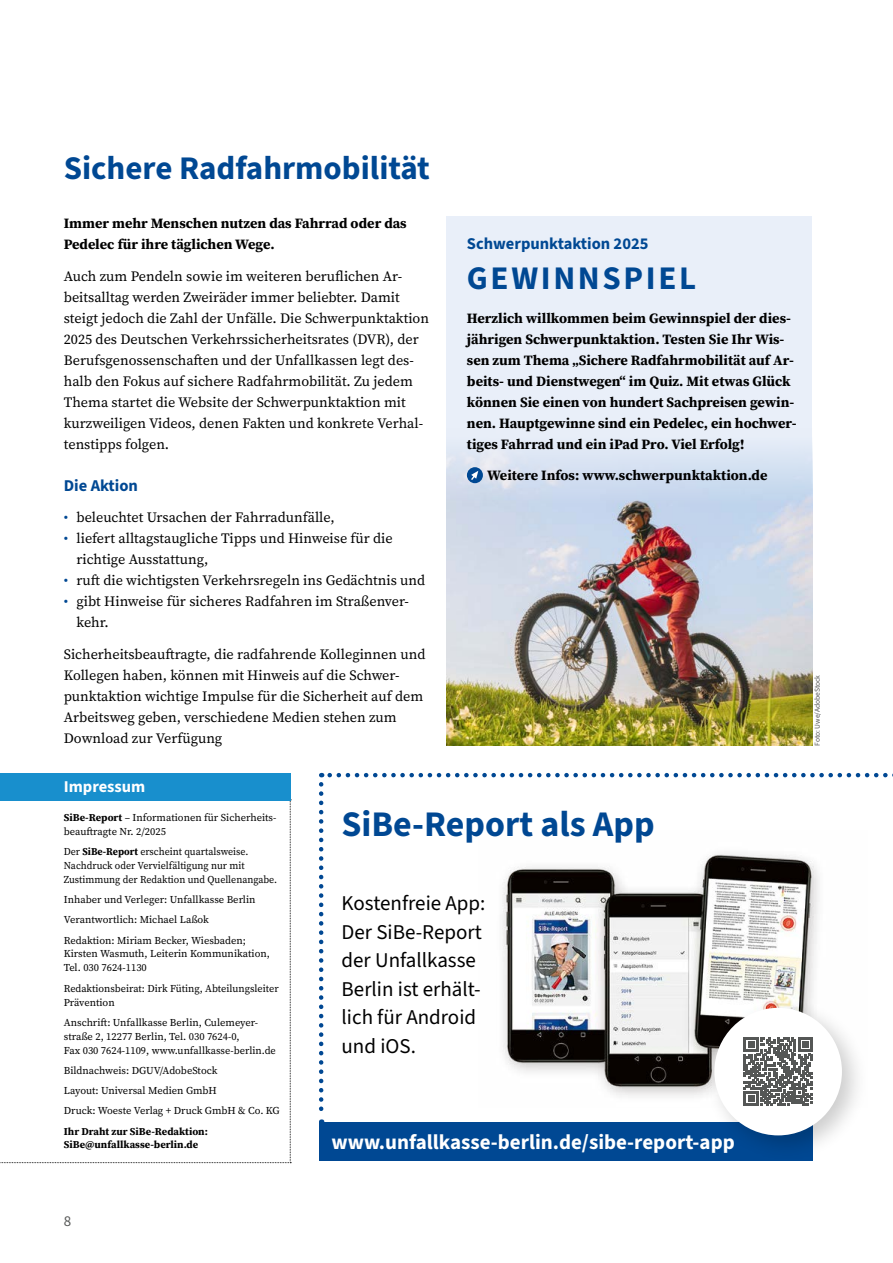
<style>
.page{position:relative;width:893px;height:1263px;background:#fff}
.page>*{position:absolute;margin:0;border:0;box-sizing:border-box;transform-origin:0 0}
.DGUV_Titel_SIBE_Source{font:700 36px "Source Sans 3";color:#004893}
.DGUV_Titel_Source{font:700 33px "Source Sans 3";color:#004893}
.DGUV_Titel_Source-2{font:700 33px "Source Sans 3";letter-spacing:.08em;color:#004893}
.DGUV_Untertitel_SIBE_Source{font:21px/28.5px "Source Sans 3";color:#000}
.DGUV_URL1_SIBE_Source{font:700 21px "Source Sans 3";color:#fff}
.DGUV_ZT_Source{font:700 16.5px "Source Sans 3";color:#004893}
.DGUV_ZT_SIBE_Source{font:700 16.5px "Source Sans 3";color:#fff}
.t1{font:15px "Source Sans 3";color:#555756}
.DGUV_GS_Source{font:14.25px/21px "Source Serif 4";color:#000}
.DGUV_GS_Source-2{font:700 14.25px/21px "Source Serif 4";color:#000}
.DGUV_GS_Liste_Source{font:14.25px/21px "Source Serif 4";color:#000}
.DGUV_GS_Bold_Source{font:700 14.25px/21px "Source Serif 4";color:#000}
.DGUV_GS_SIBE_Source{font:10.5px/13.8px "Source Serif 4";color:#000}
.DGUV_GS_SIBE_Source-2{font:10.5px/13.8px "Source Serif 4";color:#000;scale:.95 1}
.DGUV_GS_SIBE_Source-3{font:700 10.5px/13.8px "Source Serif 4";color:#000}
.t2{font:7.5px "Source Sans 3";color:#555756}
.s1{color:#004893}
.s2{font-weight:700}
</style>
<div class="page">
<div style="left:446px;top:216px;width:366px;height:529px;background:#e9eff9"></div>
<img style="left:446px;top:450px;width:366px;height:295px">
<svg style="left:0;top:800px;width:291px;height:363px"></svg>
<div style="left:0;top:773px;width:291px;height:27px;background:#188fcd"></div>
<svg style="left:321px;top:773px;width:572px;height:4px"></svg>
<svg style="left:319px;top:784px;width:4px;height:339px"></svg>
<div style="left:319px;top:1123px;width:493px;height:38px;background:#004893"></div>
<img style="left:502px;top:853px;width:317px;height:243px">
<div style="left:704px;top:998px;width:165px;height:165px;background:#000;opacity:.2"></div>
<div style="left:714px;top:1008px;width:128px;height:127px;background:#fff;border-radius:50%"></div>
<svg style="left:744px;top:1037px;width:68px;height:69px"></svg>
<div style="left:467px;top:467px;width:16px;height:16px;background:#004893;border-radius:50%"></div>
<svg style="left:471px;top:471px;width:7px;height:9px"></svg>
<p class="DGUV_Titel_Source" style="left:64px;top:146px;width:368px">Sichere Radfahrmobilität</p>
<p class="DGUV_GS_Bold_Source" style="left:64px;top:213px;width:344px">Immer mehr Menschen nutzen das Fahrrad oder das<br>Pedelec für ihre täglichen Wege.</p>
<p class="DGUV_GS_Source" style="left:64px;top:265px;width:367px">Auch zum Pendeln sowie im weiteren beruflichen Ar&shy;beitsalltag werden Zweiräder immer beliebter. Damit steigt jedoch die Zahl der Unfälle. Die Schwerpunktaktion 2025 des Deutschen Verkehrssicherheitsrates (DVR), der Berufsgenossenschaften und der Unfallkassen legt des&shy;halb den Fokus auf sichere Radfahrmobilität. Zu jedem Thema startet die Website der Schwerpunktaktion mit kurzweiligen Videos, denen Fakten und konkrete Verhal&shy;tenstipps folgen.</p>
<p class="DGUV_ZT_Source" style="left:64px;top:474px;width:76px">Die Aktion</p>
<p class="DGUV_GS_Liste_Source" style="left:64px;top:507px;width:273px"><span class="s1">•</span> beleuchtet Ursachen der Fahrradunfälle,</p>
<p class="DGUV_GS_Liste_Source" style="left:77px;top:528px;width:318px;text-indent:-13px"><span class="s1">•</span> liefert alltagstaugliche Tipps und Hinweise für die richtige Ausstattung,</p>
<p class="DGUV_GS_Liste_Source" style="left:64px;top:570px;width:363px"><span class="s1">•</span> ruft die wichtigsten Verkehrsregeln ins Gedächtnis und</p>
<p class="DGUV_GS_Liste_Source" style="left:77px;top:591px;width:334px;text-indent:-13px"><span class="s1">•</span> gibt Hinweise für sicheres Radfahren im Straßenver&shy;kehr.</p>
<p class="DGUV_GS_Source" style="left:64px;top:643px;width:363px">Sicherheitsbeauftragte, die radfahrende Kolleginnen und Kollegen haben, können mit Hinweis auf die Schwer&shy;punktaktion wichtige Impulse für die Sicherheit auf dem Arbeitsweg geben, verschiedene Medien stehen zum Download zur Verfügung</p>
<p class="DGUV_ZT_SIBE_Source" style="left:64px;top:775px;width:83px">Impressum</p>
<p class="DGUV_GS_SIBE_Source" style="left:64px;top:810px;width:214px"><span class="s2">SiBe-Report</span> – Informationen für Sicherheits&shy;beauftragte Nr. 2/2025</p>
<p class="DGUV_GS_SIBE_Source-2" style="left:64px;top:845px;width:226px">Der <span class="s2">SiBe-Report</span> erscheint quartalsweise.<br>Nachdruck oder Vervielfältigung nur mit<br>Zustimmung der Redaktion und Quellenangabe.</p>
<p class="DGUV_GS_SIBE_Source" style="left:64px;top:893px;width:193px">Inhaber und Verleger: Unfallkasse Berlin</p>
<p class="DGUV_GS_SIBE_Source" style="left:64px;top:913px;width:147px">Verantwortlich: Michael Laßok</p>
<p class="DGUV_GS_SIBE_Source" style="left:64px;top:933px;width:208px">Redaktion: Miriam Becker, Wiesbaden;<br>Kirsten Wasmuth, Leiterin Kommunikation,<br>Tel. 030 7624-1130</p>
<p class="DGUV_GS_SIBE_Source" style="left:64px;top:981px;width:217px">Redaktionsbeirat: Dirk Füting, Abteilungsleiter<br>Prävention</p>
<p class="DGUV_GS_SIBE_Source" style="left:64px;top:1015px;width:214px">Anschrift: Unfallkasse Berlin, Culemeyer&shy;straße 2, 12277 Berlin, Tel. 030 7624-0,<br>Fax 030 7624-1109, www.unfallkasse-berlin.de</p>
<p class="DGUV_GS_SIBE_Source" style="left:64px;top:1063px;width:155px">Bildnachweis: DGUV/AdobeStock</p>
<p class="DGUV_GS_SIBE_Source" style="left:64px;top:1083px;width:154px">Layout: Universal Medien GmbH</p>
<p class="DGUV_GS_SIBE_Source" style="left:64px;top:1104px;width:217px">Druck: Woeste Verlag + Druck GmbH &amp; Co. KG</p>
<p class="DGUV_GS_SIBE_Source-3" style="left:64px;top:1124px;width:146px">Ihr Draht zur SiBe--Redaktion:<br>SiBe@unfallkasse--berlin.de</p>
<p class="DGUV_ZT_Source" style="left:467px;top:233px;width:183px">Schwerpunktaktion 2025</p>
<p class="DGUV_Titel_Source-2" style="left:467px;top:257px;width:231px">GEWINNSPIEL</p>
<p class="DGUV_GS_Source-2" style="left:467px;top:307px;width:331px">Herzlich willkommen beim Gewinnspiel der dies&shy;jährigen Schwerpunktaktion. Testen Sie Ihr Wis&shy;sen zum Thema „Sichere Radfahrmobilität auf Ar&shy;beits- und Dienstwegen“ im Quiz. Mit etwas Glück können Sie einen von hundert Sachpreisen gewin&shy;nen. Hauptgewinne sind ein Pedelec, ein hochwer&shy;tiges Fahrrad und ein iPad Pro. Viel Erfolg!</p>
<p class="DGUV_GS_Source-2" style="left:487px;top:465px;width:282px">Weitere Infos: www.schwerpunktaktion.de</p>
<p class="DGUV_Titel_SIBE_Source" style="left:342px;top:800px;width:315px">SiBe-Report als App</p>
<p class="DGUV_Untertitel_SIBE_Source" style="left:342px;top:889px;width:145px">Kostenfreie App:<br>Der SiBe-Report der Unfallkasse<br>Berlin ist erhält&shy;lich für Android und iOS.</p>
<p class="DGUV_URL1_SIBE_Source" style="left:332px;top:1129px;width:405px">www.unfallkasse-berlin.de/sibe-report-app</p>
<p class="t2" style="left:812px;top:746px;width:73px;rotate:-90deg">Foto: Uwe/AdobeStock</p>
<p class="t1" style="left:64px;top:1211px;width:9px">8</p>
</div>
